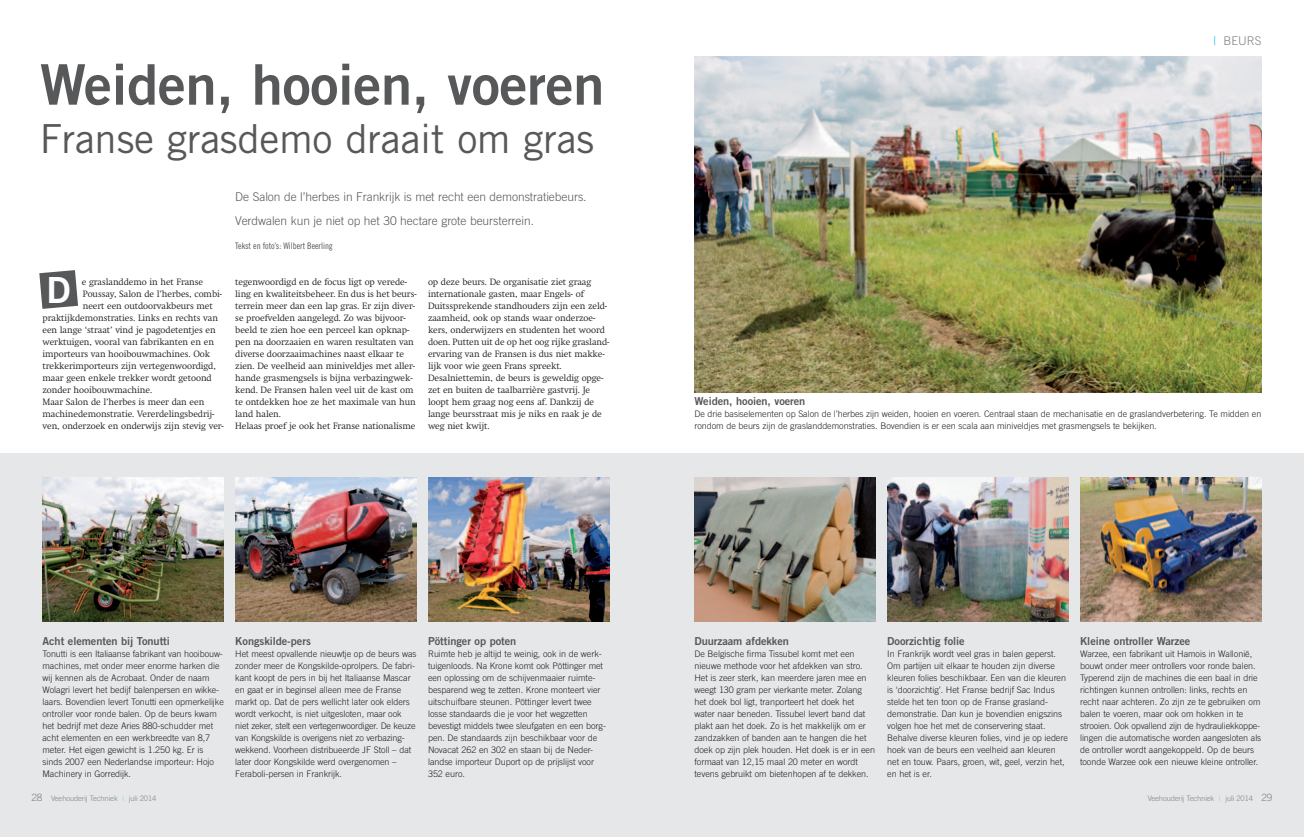
<style>
.page{position:relative;width:1304px;height:837px;background:#fff}
.page>*{position:absolute;margin:0;border:0;box-sizing:border-box;transform-origin:0 0}
.t1{font:56px "Trade Gothic LT Std Bd 2";letter-spacing:-.005em;color:#57585a}
.t2{font:40px "Trade Gothic LT Std";letter-spacing:-.005em;color:#57585a}
.t3{font:36px "Trade Gothic LT Std Bd 2";color:#fff}
.t4{font:300 12px/24px "Trade Gothic LT Std";letter-spacing:-.005em;color:#57585a}
.t5{font:300 12px "Trade Gothic LT Std";color:#808285}
.t6{font:11px "Trade Gothic LT Std Bd 2";letter-spacing:-.005em;color:#57585a}
.t7{font:300 9px/12px "Trade Gothic LT Std";letter-spacing:-.005em;color:#231f20}
.t8{font:300 9px/12px "Swift";letter-spacing:-.005em;color:#231f20}
.t9{font:9px "Trade Gothic LT Std Cn 18";letter-spacing:-.005em;color:#57585a}
.t10{font:300 7.5px "Trade Gothic LT Std";letter-spacing:-.01em;color:#808285}
.s1{color:#15c0f2}
.s2{font-size:10px}
.s3{font-weight:400;color:#86d6f7}
</style>
<div class="page">
<div style="left:0;top:453px;width:652px;height:383px;background:#e6e7e9"></div>
<div style="left:652px;top:453px;width:652px;height:383px;background:#e6e7e9"></div>
<svg style="left:39px;top:270px;width:39px;height:39px;background:#717274"></svg>
<img style="left:43px;top:477px;width:181px;height:144px">
<img style="left:235px;top:477px;width:182px;height:144px">
<img style="left:428px;top:477px;width:181px;height:144px">
<img style="left:887px;top:477px;width:182px;height:144px">
<img style="left:1080px;top:477px;width:181px;height:144px">
<img style="left:694px;top:477px;width:182px;height:144px">
<img style="left:694px;top:57px;width:567px;height:336px">
<h1 class="t1" style="left:40px;top:50px;width:566px">Weiden, hooien, voeren</h1>
<h2 class="t2" style="left:40px;top:114px;width:556px">Franse grasdemo draait om gras</h2>
<h3 class="t3" style="left:47px;top:267px;width:26px">D</h3>
<p class="t8" style="left:82px;top:276px;width:123px">e graslanddemo in het Franse</p>
<p class="t8" style="left:83px;top:288px;width:141px">Poussay, Salon de l’herbes, combi-</p>
<p class="t8" style="left:83px;top:300px;width:131px">neert een outdoorvakbeurs met</p>
<p class="t8" style="left:43px;top:312px;width:177px">praktijkdemonstraties. Links en rechts van</p>
<p class="t8" style="left:43px;top:324px;width:175px">een lange ‘straat’ vind je pagodetentjes en</p>
<p class="t8" style="left:43px;top:336px;width:173px">werktuigen, vooral van fabrikanten en en</p>
<p class="t8" style="left:43px;top:348px;width:169px">importeurs van hooibouwmachines. Ook</p>
<p class="t8" style="left:43px;top:360px;width:175px">trekkerimporteurs zijn vertegenwoordigd,</p>
<p class="t8" style="left:43px;top:372px;width:171px">maar geen enkele trekker wordt getoond</p>
<p class="t8" style="left:43px;top:384px;width:111px">zonder hooibouwmachine.</p>
<p class="t8" style="left:43px;top:396px;width:163px">Maar Salon de l’herbes is meer dan een</p>
<p class="t8" style="left:43px;top:408px;width:173px">machinedemonstratie. Vererdelingsbedrij-</p>
<p class="t8" style="left:43px;top:420px;width:183px">ven, onderzoek en onderwijs zijn stevig ver-</p>
<h3 class="t4" style="left:235px;top:184px;width:353px">De Salon de l’herbes in Frankrijk is met recht een demonstratiebeurs.<br>Verdwalen kun je niet op het 30 hectare grote beursterrein.</h3>
<p class="t9" style="left:235px;top:240px;width:99px">Tekst en foto’s: Wilbert Beerling</p>
<p class="t8" style="left:235px;top:276px;width:183px">tegenwoordigd en de focus ligt op verede&shy;ling en kwaliteitsbeheer. En dus is het beurs&shy;terrein meer dan een lap gras. Er zijn diver&shy;se proefvelden aangelegd. Zo was bijvoor&shy;beeld te zien hoe een perceel kan opknap&shy;pen na doorzaaien en waren resultaten van diverse doorzaaimachines naast elkaar te zien. De veelheid aan miniveldjes met aller&shy;hande grasmengsels is bijna verbazingwek&shy;kend. De Fransen halen veel uit de kast om te ontdekken hoe ze het maximale van hun land halen.<br>Helaas proef je ook het Franse nationalisme</p>
<p class="t8" style="left:428px;top:275px;width:183px">op deze beurs. De organisatie ziet graag internationale gasten, maar Engels- of Duitssprekende standhouders zijn een zeld&shy;zaamheid, ook op stands waar onderzoe&shy;kers, onderwijzers en studenten het woord doen. Putten uit de op het oog rijke grasland&shy;ervaring van de Fransen is dus niet makke&shy;lijk voor wie geen Frans spreekt.<br>Desalniettemin, de beurs is geweldig opge&shy;zet en buiten de taalbarrière gastvrij. Je loopt hem graag nog eens af. Dankzij de lange beursstraat mis je niks en raak je de weg niet kwijt.</p>
<p class="t6" style="left:43px;top:634px;width:129px">Acht elementen bij Tonutti</p>
<p class="t7" style="left:43px;top:647px;width:183px">Tonutti is een Italiaanse fabrikant van hooibouw&shy;machines, met onder meer enorme harken die wij kennen als de Acrobaat. Onder de naam Wolagri levert het bedijf balenpersen en wikke&shy;laars. Bovendien levert Tonutti een opmerkelijke ontroller voor ronde balen. Op de beurs kwam het bedrijf met deze Aries 880-schudder met acht elementen en een werkbreedte van 8,7 meter. Het eigen gewicht is 1.250 kg. Er is sinds 2007 een Nederlandse importeur: Hojo Machinery in Gorredijk.</p>
<p class="t6" style="left:235px;top:634px;width:77px">Kongskilde-pers</p>
<p class="t7" style="left:235px;top:647px;width:183px">Het meest opvallende nieuwtje op de beurs was zonder meer de Kongskilde-oprolpers. De fabri&shy;kant koopt de pers in bij het Italiaanse Mascar en gaat er in beginsel alleen mee de Franse markt op. Dat de pers wellicht later ook elders wordt verkocht, is niet uitgesloten, maar ook niet zeker, stelt een vertegenwoordiger. De keuze van Kongskilde is overigens niet zo verbazing&shy;wekkend. Voorheen distribueerde JF Stoll – dat later door Kongskilde werd overgenomen – Feraboli-persen in Frankrijk.</p>
<p class="t6" style="left:428px;top:634px;width:90px">Pöttinger op poten</p>
<p class="t7" style="left:428px;top:647px;width:180px">R uimte heb je altijd te weinig, ook in de werk&shy;tuigenloods. Na Krone komt ook Pöttinger met een oplossing om de schijvenmaaier ruimte&shy;besparend weg te zetten. Krone monteert vier uitschuifbare steunen. Pöttinger levert twee losse standaards die je voor het wegzetten bevestigt middels twee sleufgaten en een borg&shy;pen. De standaards zijn beschikbaar voor de Novacat 262 en 302 en staan bij de Neder&shy;landse importeur Duport op de prijslijst voor 352 euro.</p>
<h3 class="t5" style="left:1213px;top:33px;width:50px"><span class="s1">|</span> beurs</h3>
<p class="t6" style="left:694px;top:394px;width:112px">Weiden, hooien, voeren</p>
<p class="t7" style="left:694px;top:407px;width:568px">De drie basiselementen op Salon de l’herbes zijn weiden, hooien en voeren. Centraal staan de mechanisatie en de graslandverbetering. Te midden en rondom de beurs zijn de graslanddemonstraties. Bovendien is er een scala aan miniveldjes met grasmengsels te bekijken.</p>
<p class="t6" style="left:694px;top:634px;width:96px">Duurzaam afdekken</p>
<p class="t7" style="left:694px;top:647px;width:182px">De Belgische firma Tissubel komt met een nieuwe methode voor het afdekken van stro.<br>Het is zeer sterk, kan meerdere jaren mee en weegt 130 gram per vierkante meter. Zolang het doek bol ligt, tranporteert het doek het water naar beneden. Tissubel levert band dat plakt aan het doek. Zo is het makkelijk om er zandzakken of banden aan te hangen die het doek op zijn plek houden. Het doek is er in een formaat van 12,15 maal 20 meter en wordt tevens gebruikt om bietenhopen af te dekken.</p>
<p class="t6" style="left:887px;top:634px;width:79px">Doorzichtig folie</p>
<p class="t7" style="left:887px;top:647px;width:182px">In Frankrijk wordt veel gras in balen geperst.<br>Om partijen uit elkaar te houden zijn diverse kleuren folies beschikbaar. Een van die kleuren is ‘doorzichtig’. Het Franse bedrijf Sac Indus stelde het ten toon op de Franse grasland&shy;demonstratie. Dan kun je bovendien enigszins volgen hoe het met de conservering staat.<br>Behalve diverse kleuren folies, vind je op iedere hoek van de beurs een veelheid aan kleuren net en touw. Paars, groen, wit, geel, verzin het, en het is er.</p>
<p class="t6" style="left:1080px;top:634px;width:112px">Kleine ontroller Warzee</p>
<p class="t7" style="left:1080px;top:647px;width:183px">Warzee, een fabrikant uit Hamois in Wallonië, bouwt onder meer ontrollers voor ronde balen.<br>Typerend zijn de machines die een baal in drie richtingen kunnen ontrollen: links, rechts en recht naar achteren. Zo zijn ze te gebruiken om balen te voeren, maar ook om hokken in te strooien. Ook opvallend zijn de hydrauliekkoppe&shy;lingen die automatische worden aangesloten als de ontroller wordt aangekoppeld. Op de beurs toonde Warzee ook een nieuwe kleine ontroller.</p>
<p class="t10" style="left:31px;top:793px;width:126px"><span class="s2">28</span> Veehouderij Techniek <span class="s3">l</span> juli 2014</p>
<p class="t10" style="left:1148px;top:793px;width:126px">Veehouderij Techniek <span class="s3">l</span> juli 2014 <span class="s2">29</span></p>
</div>
